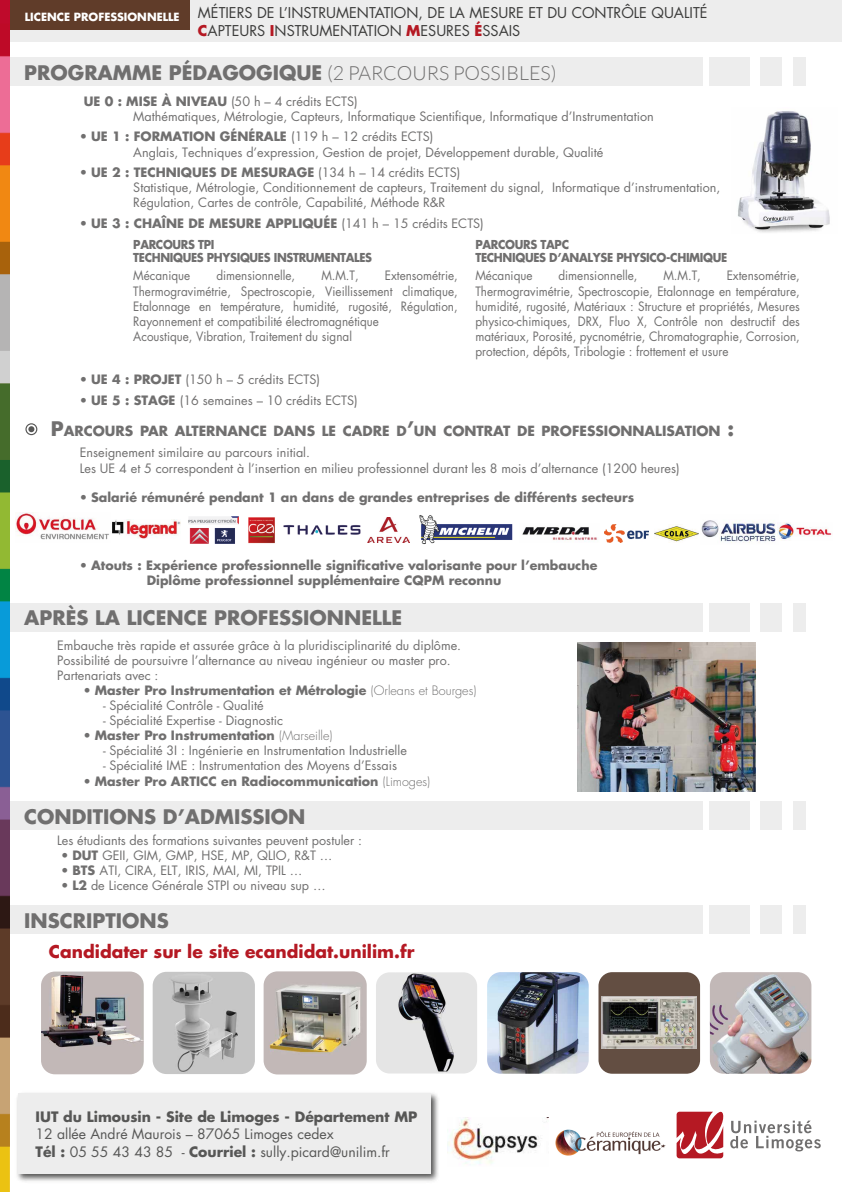
<style>
.page{position:relative;width:842px;height:1192px;background:#fff}
.page>*{position:absolute;margin:0;border:0;box-sizing:border-box;transform-origin:0 0}
.t1{font:700 19.55px "Futura Std";color:#706f6f}
.t2{font:700 18px "Futura Std";color:#b51923}
.t3{font:700 17.1px "Futura Std";color:#b51923}
.t4{font:14.5px/17.4px "Futura Std";color:#3c3c3b}
.t5{font:14px/17.5px "Futura Std";color:#575756}
.t6{font:700 14px "Futura Std";color:#575756}
.t7{font:700 13.7px "Futura Std";color:#706f6f}
.t8{font:12.6px/15.1px "Futura Std";color:#706f6f}
.t9{font:12.6px/15.1px "Futura Std";color:#706f6f;scale:.93 1}
.t10{font:700 12.6px/15.1px "Futura Std";color:#706f6f}
.t11{font:700 12px/12.9px "Futura Std";letter-spacing:-.03em;color:#706f6f;scale:.93 1}
.t12{font:700 11px "Futura Std";color:#fff}
.s1{font-weight:700;color:#b51923}
.s2{font-family:"Lato";font-weight:300}
.s3{font-weight:700}
.s4{font-weight:400}
.s5{font-size:19.55px}
.s6{font-weight:300}
</style>
<div class="page">
<div style="left:0;top:0;width:842px;height:41px;background:#ededed"></div>
<div style="left:0;top:0;width:189px;height:30px;background:#603c29"></div>
<img style="left:17px;top:1093px;width:421px;height:88px">
<div style="left:18px;top:1093px;width:412px;height:81px;background:#ededed"></div>
<div style="left:0;top:57px;width:702px;height:28px;background:#ededed"></div>
<div style="left:709px;top:57px;width:40px;height:28px;background:#ededed"></div>
<div style="left:760px;top:57px;width:22px;height:28px;background:#ededed"></div>
<div style="left:794px;top:57px;width:12px;height:28px;background:#ededed"></div>
<div style="left:0;top:603px;width:702px;height:28px;background:#ededed"></div>
<div style="left:709px;top:603px;width:40px;height:28px;background:#ededed"></div>
<div style="left:760px;top:603px;width:22px;height:28px;background:#ededed"></div>
<div style="left:794px;top:603px;width:12px;height:28px;background:#ededed"></div>
<div style="left:0;top:802px;width:702px;height:28px;background:#ededed"></div>
<div style="left:709px;top:802px;width:40px;height:28px;background:#ededed"></div>
<div style="left:760px;top:802px;width:22px;height:28px;background:#ededed"></div>
<div style="left:794px;top:802px;width:12px;height:28px;background:#ededed"></div>
<div style="left:0;top:906px;width:702px;height:28px;background:#ededed"></div>
<div style="left:709px;top:906px;width:40px;height:28px;background:#ededed"></div>
<div style="left:760px;top:906px;width:22px;height:28px;background:#ededed"></div>
<div style="left:794px;top:906px;width:12px;height:28px;background:#ededed"></div>
<svg style="left:677px;top:1111px;width:144px;height:47px"></svg>
<svg style="left:26px;top:424px;width:11px;height:11px"></svg>
<div style="left:25px;top:423px;width:12px;height:12px;border:1px solid #575756;border-radius:50%"></div>
<svg style="left:28px;top:426px;width:6px;height:6px"></svg>
<img style="left:448px;top:1118px;width:100px;height:46px">
<img style="left:555px;top:1129px;width:111px;height:27px">
<img style="left:15px;top:513px;width:94px;height:27px">
<img style="left:283px;top:525px;width:78px;height:10px">
<img style="left:655px;top:526px;width:43px;height:16px">
<img style="left:605px;top:524px;width:43px;height:18px">
<img style="left:368px;top:517px;width:41px;height:25px">
<img style="left:188px;top:516px;width:51px;height:27px">
<img style="left:248px;top:517px;width:27px;height:27px">
<img style="left:522px;top:527px;width:75px;height:13px">
<img style="left:701px;top:520px;width:75px;height:23px">
<img style="left:419px;top:515px;width:94px;height:29px">
<img style="left:112px;top:520px;width:69px;height:19px">
<img style="left:777px;top:522px;width:55px;height:18px">
<img style="left:0;top:0;width:10px;height:1192px">
<img style="left:153px;top:972px;width:102px;height:102px">
<img style="left:376px;top:972px;width:101px;height:101px">
<img style="left:41px;top:972px;width:103px;height:102px">
<img style="left:264px;top:971px;width:103px;height:103px">
<img style="left:487px;top:972px;width:102px;height:102px">
<div style="left:598px;top:972px;width:102px;height:102px;background:#634e42;border-radius:14px"></div>
<img style="left:602px;top:997px;width:95px;height:52px">
<img style="left:710px;top:972px;width:101px;height:102px">
<img style="left:738px;top:111px;width:92px;height:122px">
<img style="left:577px;top:642px;width:178px;height:149px">
<p class="t12" style="left:25px;top:9px;width:156px">LICENCE PROFESSIONNELLE</p>
<p class="t4" style="left:198px;top:5px;width:511px">MÉTIERS DE L’INSTRUMENTATION, DE LA MESURE ET DU CONTRÔLE QUALITÉ<br><span class="s1">C</span>APTEURS <span class="s1">I</span>NSTRUMENTATION <span class="s1">M</span>ESURES <span class="s1">É</span>SSAIS</p>
<h1 class="t1" style="left:24px;top:59px;width:534px">PROGRAMME PÉDAGOGIQUE <span class="s2">(2 PARCOURS POSSIBLES)</span></h1>
<p class="t8" style="left:133px;top:94px;width:522px;text-indent:-50px"><span class="s3">UE 0 : MISE À NIVEAU</span> (50 h – 4 crédits ECTS)<br>Mathématiques, Métrologie, Capteurs, Informatique Scientifique, Informatique d’Instrumentation</p>
<p class="t8" style="left:133px;top:129px;width:472px;text-indent:-53px">• <span class="s3">UE 1 : FORMATION GÉNÉRALE</span> (119 h – 12 crédits ECTS)<br>Anglais, Techniques d’expression, Gestion de projet, Développement durable, Qualité</p>
<p class="t8" style="left:133px;top:165px;width:589px;text-indent:-53px">• <span class="s3">UE 2 : TECHNIQUES DE MESURAGE</span> (134 h – 14 crédits ECTS)<br>Statistique, Métrologie, Conditionnement de capteurs, Traitement du signal, Informatique d’instrumentation,<br>Régulation, Cartes de contrôle, Capabilité, Méthode R&amp;R</p>
<p class="t10" style="left:80px;top:215px;width:406px"><span class="s4">•</span> UE 3 : CHAÎNE DE MESURE APPLIQUÉE <span class="s4">(141 h – 15 crédits ECTS)</span></p>
<p class="t11" style="left:133px;top:238px;width:258px">PARCOURS TPI<br>TECHNIQUES PHYSIQUES INSTRUMENTALES</p>
<p class="t9" style="left:133px;top:268px;width:63px">Mécanique</p>
<p class="t9" style="left:216px;top:268px;width:86px">dimensionnelle,</p>
<p class="t9" style="left:321px;top:268px;width:42px">M.M.T,</p>
<p class="t9" style="left:133px;top:268px;width:350px;text-indent:252px">Extensométrie, Thermogravimétrie, Spectroscopie, Vieillissement climatique, Etalonnage en température, humidité, rugosité, Régulation, Rayonnement et compatibilité électromagnétique<br>Acoustique, Vibration, Traitement du signal</p>
<p class="t11" style="left:475px;top:238px;width:272px">PARCOURS TAPC<br>TECHNIQUES D’ANALYSE PHYSICO-CHIMIQUE</p>
<p class="t9" style="left:475px;top:268px;width:63px">Mécanique</p>
<p class="t9" style="left:558px;top:268px;width:87px">dimensionnelle,</p>
<p class="t9" style="left:663px;top:268px;width:42px">M.M.T,</p>
<p class="t9" style="left:475px;top:268px;width:350px;text-align:justify;text-indent:251px">Extensométrie, Thermogravimétrie, Spectroscopie, Etalonnage en température, humidité, rugosité, Matériaux : Structure et propriétés, Mesures physico-chimiques, DRX, Fluo X, Contrôle non destructif des matériaux, Porosité, pycnométrie, Chromatographie, Corrosion, protection, dépôts, Tribologie : frottement et usure</p>
<p class="t8" style="left:80px;top:372px;width:242px">• <span class="s3">UE 4 : PROJET</span> (150 h – 5 crédits ECTS)</p>
<p class="t8" style="left:80px;top:393px;width:279px">• <span class="s3">UE 5 : STAGE</span> (16 semaines – 10 crédits ECTS)</p>
<p class="t7" style="left:51px;top:422px;width:685px"><span class="s5">P</span>ARCOURS PAR ALTERNANCE DANS LE CADRE D<span class="s5">’</span>UN CONTRAT DE PROFESSIONNALISATION <span class="s5">:</span></p>
<p class="t8" style="left:80px;top:445px;width:601px">Enseignement similaire au parcours initial.<br>Les UE 4 et 5 correspondent à l’insertion en milieu professionnel durant les 8 mois d’alternance (1200 heures)</p>
<p class="t10" style="left:80px;top:490px;width:556px"><span class="s4">•</span> Salarié rémunéré pendant 1 an dans de grandes entreprises de différents secteurs</p>
<p class="t10" style="left:147px;top:557px;width:452px;text-indent:-67px"><span class="s4">•</span> Atouts : Expérience professionnelle significative valorisante pour l’embauche<br>Diplôme professionnel supplémentaire CQPM reconnu</p>
<h1 class="t1" style="left:24px;top:605px;width:379px">APRÈS LA LICENCE PROFESSIONNELLE</h1>
<p class="t8" style="left:57px;top:638px;width:405px">Embauche très rapide et assurée grâce à la pluridisciplinarité du diplôme.<br>Possibilité de poursuivre l’alternance au niveau ingénieur ou master pro.<br>Partenariats avec :</p>
<p class="t10" style="left:83px;top:682px;width:395px"><span class="s4">•</span> Master Pro Instrumentation et Métrologie <span class="s6">(Orleans et Bourges)</span></p>
<p class="t8" style="left:103px;top:698px;width:162px">- Spécialité Contrôle - Qualité</p>
<p class="t8" style="left:103px;top:713px;width:182px">- Spécialité Expertise - Diagnostic</p>
<p class="t10" style="left:83px;top:728px;width:251px"><span class="s4">•</span> Master Pro Instrumentation <span class="s6">(Marseille)</span></p>
<p class="t8" style="left:103px;top:743px;width:305px">- Spécialité 3I : Ingénierie en Instrumentation Industrielle</p>
<p class="t8" style="left:103px;top:758px;width:296px">- Spécialité IME : Instrumentation des Moyens d’Essais</p>
<p class="t10" style="left:83px;top:773px;width:348px"><span class="s4">•</span> Master Pro ARTICC en Radiocommunication <span class="s6">(Limoges)</span></p>
<h1 class="t1" style="left:24px;top:804px;width:283px">CONDITIONS D’ADMISSION</h1>
<p class="t8" style="left:57px;top:833px;width:306px">Les étudiants des formations suivantes peuvent postuler :</p>
<p class="t8" style="left:61px;top:848px;width:273px">• <span class="s3">DUT</span> GEII, GIM, GMP, HSE, MP, QLIO, R&amp;T …</p>
<p class="t8" style="left:61px;top:863px;width:243px">• <span class="s3">BTS</span> ATI, CIRA, ELT, IRIS, MAI, MI, TPIL …</p>
<p class="t8" style="left:61px;top:878px;width:266px">• <span class="s3">L2</span> de Licence Générale STPI ou niveau sup …</p>
<h1 class="t1" style="left:24px;top:908px;width:146px">INSCRIPTIONS</h1>
<h3 class="t3" style="left:49px;top:940px;width:367px">Candidater sur le site ecandidat.unilim.fr</h3>
<h2 class="t2" style="left:57px;top:942px;width:346px">Candidater sur le site www.iut-lpc.fr</h2>
<p class="t6" style="left:36px;top:1107px;width:383px">IUT du Limousin - Site de Limoges - Département MP</p>
<p class="t5" style="left:36px;top:1126px;width:356px">12 allée André Maurois – 87065 Limoges cedex<br><span class="s3">Tél :</span> 05 55 43 43 85 - <span class="s3">Courriel :</span> sully.picard@unilim.fr</p>
</div>
